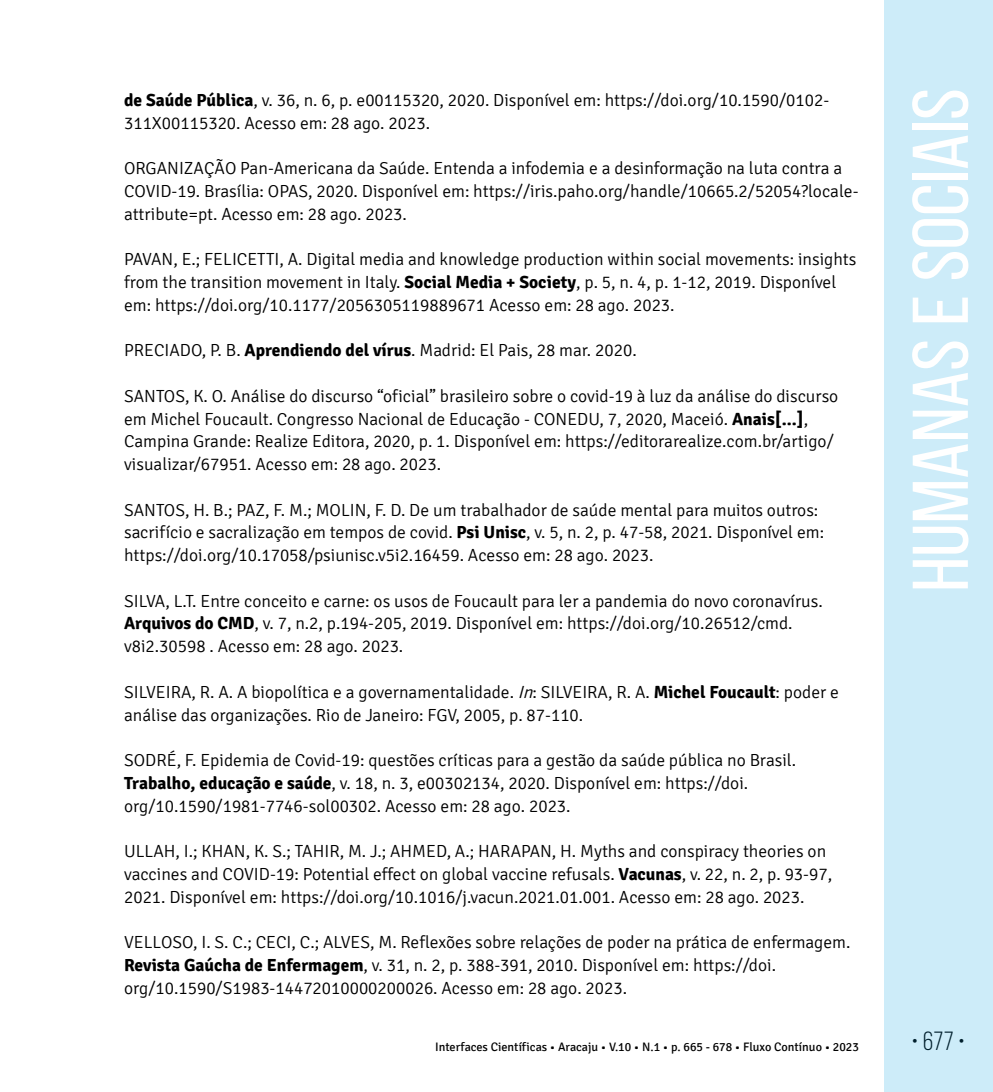
<style>
.page{position:relative;width:993px;height:1092px;background:#fff}
.page>*{position:absolute;margin:0;border:0;box-sizing:border-box;transform-origin:0 0}
.t1{font:78.75px "Bebas Neue";color:#fff;scale:1.09 1}
.t2{font:26.25px "Bebas Neue";color:#000}
.t3{font:300 17.5px/22.8px "Signika";color:#000}
.t4{font:12.25px "Signika";color:#000}
.s1{font-weight:700}
.s2{font-style:italic}
</style>
<div class="page">
<div style="left:883px;top:0;width:109px;height:1091px;background:#cdecf9"></div>
<p class="t3" style="left:124px;top:89px;width:706px"><span class="s1">de Saúde Pública</span>, v. 36, n. 6, p. e00115320, 2020. Disponível em: https://doi.org/10.1590/0102-<br>311X00115320. Acesso em: 28 ago. 2023.</p>
<p class="t3" style="left:124px;top:157px;width:735px">ORGANIZAÇÃO Pan-Americana da Saúde. Entenda a infodemia e a desinformação na luta contra a<br>COVID-19. Brasília: OPAS, 2020. Disponível em: https://iris.paho.org/handle/10665.2/52054?locale&shy;attribute=pt. Acesso em: 28 ago. 2023.</p>
<p class="t3" style="left:124px;top:248px;width:733px">PAVAN, E.; FELICETTI, A. Digital media and knowledge production within social movements: insights from the transition movement in Italy. <span class="s1">Social Media + Society</span>, p. 5, n. 4, p. 1-12, 2019. Disponível em: https://doi.org/10.1177/2056305119889671 Acesso em: 28 ago. 2023.</p>
<p class="t3" style="left:124px;top:339px;width:514px">PRECIADO, P. B. <span class="s1">Aprendiendo del vírus</span>. Madrid: El Pais, 28 mar. 2020.</p>
<p class="t3" style="left:124px;top:385px;width:715px">SANTOS, K. O. Análise do discurso “oficial” brasileiro sobre o covid-19 à luz da análise do discurso em Michel Foucault. Congresso Nacional de Educação - CONEDU, 7, 2020, Maceió. <span class="s1">Anais[...]</span>, Campina Grande: Realize Editora, 2020, p. 1. Disponível em: https://editorarealize.com.br/artigo/ visualizar/67951. Acesso em: 28 ago. 2023.</p>
<p class="t3" style="left:124px;top:498px;width:701px">SANTOS, H. B.; PAZ, F. M.; MOLIN, F. D. De um trabalhador de saúde mental para muitos outros: sacrifício e sacralização em tempos de covid. <span class="s1">Psi Unisc</span>, v. 5, n. 2, p. 47-58, 2021. Disponível em: https://doi.org/10.17058/psiunisc.v5i2.16459. Acesso em: 28 ago. 2023.</p>
<p class="t3" style="left:124px;top:589px;width:700px">SILVA, L.T. Entre conceito e carne: os usos de Foucault para ler a pandemia do novo coronavírus.<br><span class="s1">Arquivos do CMD</span>, v. 7, n.2, p.194-205, 2019. Disponível em: https://doi.org/10.26512/cmd. v8i2.30598 . Acesso em: 28 ago. 2023.</p>
<p class="t3" style="left:124px;top:680px;width:716px">SILVEIRA, R. A. A biopolítica e a governamentalidade. <span class="s2">In</span>: SILVEIRA, R. A. <span class="s1">Michel Foucault</span>: poder e análise das organizações. Rio de Janeiro: FGV, 2005, p. 87-110.</p>
<p class="t3" style="left:124px;top:749px;width:673px">SODRÉ, F. Epidemia de Covid-19: questões críticas para a gestão da saúde pública no Brasil.<br><span class="s1">Trabalho, educação e saúde</span>, v. 18, n. 3, e00302134, 2020. Disponível em: https://doi. org/10.1590/1981-7746-sol00302. Acesso em: 28 ago. 2023.</p>
<p class="t3" style="left:124px;top:840px;width:709px">ULLAH, I.; KHAN, K. S.; TAHIR, M. J.; AHMED, A.; HARAPAN, H. Myths and conspiracy theories on vaccines and COVID-19: Potential effect on global vaccine refusals. <span class="s1">Vacunas</span>, v. 22, n. 2, p. 93-97,<br>2021. Disponível em: https://doi.org/10.1016/j.vacun.2021.01.001. Acesso em: 28 ago. 2023.</p>
<p class="t3" style="left:124px;top:931px;width:727px">VELLOSO, I. S. C.; CECI, C.; ALVES, M. Reflexões sobre relações de poder na prática de enfermagem.<br><span class="s1">Revista Gaúcha de Enfermagem</span>, v. 31, n. 2, p. 388-391, 2010. Disponível em: https://doi. org/10.1590/S1983-14472010000200026. Acesso em: 28 ago. 2023.</p>
<h1 class="t1" style="left:897px;top:591px;width:463px;rotate:-90deg">Humanas e Sociais</h1>
<p class="t4" style="left:435px;top:1040px;width:425px">Interfaces Científicas • Aracaju • V.10 • N.1 • p. 665 - 678 • Fluxo Contínuo • 2023</p>
<h2 class="t2" style="left:911px;top:1026px;width:55px">• 677 •</h2>
</div>
